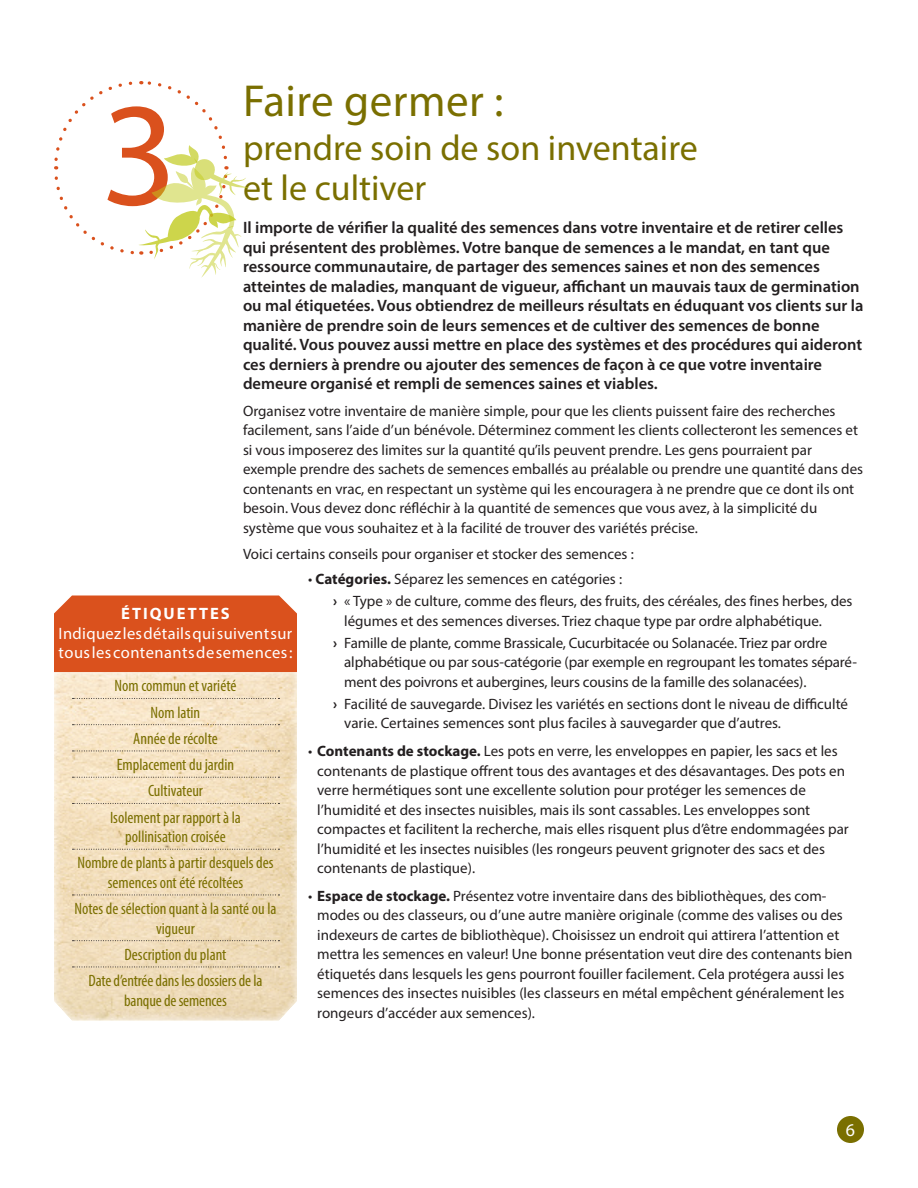
<style>
.page{position:relative;width:918px;height:1188px;background:#fff}
.page>*{position:absolute;margin:0;border:0;box-sizing:border-box;transform-origin:0 0}
.t1{font:148.5px "Myriad Pro";color:#da511d}
.t2{font:45px "Myriad Pro";letter-spacing:.01em;color:#7a6f00}
.t3{font:36px/40.5px "Myriad Pro";color:#7a6f00}
.t4{font:18px "Myriad Pro";color:#fff}
.t5{font:600 16.5px/19.5px "Myriad Pro";color:#231f20}
.t6{font:condensed 16.5px/19.5px "Myriad Pro";color:#7a6f00;text-align:center}
.t7{font:16.5px/19.5px "Myriad Pro";letter-spacing:.02em;color:#fff;text-align:center}
.t8{font:15px/19.5px "Myriad Pro";color:#231f20}
.s1{font-weight:700}
</style>
<div class="page">
<div style="left:837px;top:1116px;width:27px;height:27px;background:#7a6f00;border-radius:50%"></div>
<div style="left:54px;top:596px;width:243px;height:75px;background:#da511d"></div>
<svg style="left:54px;top:671px;width:243px;height:350px;background:#f1debe"></svg>
<svg style="left:54px;top:81px;width:197px;height:197px"></svg>
<svg style="left:73px;top:698px;width:206px;height:1px"></svg>
<svg style="left:73px;top:724px;width:206px;height:1px"></svg>
<svg style="left:73px;top:751px;width:206px;height:1px"></svg>
<svg style="left:73px;top:777px;width:206px;height:1px"></svg>
<svg style="left:73px;top:803px;width:206px;height:1px"></svg>
<svg style="left:73px;top:849px;width:206px;height:1px"></svg>
<svg style="left:73px;top:895px;width:206px;height:1px"></svg>
<svg style="left:73px;top:940px;width:206px;height:1px"></svg>
<svg style="left:73px;top:967px;width:206px;height:1px"></svg>
<p class="t2" style="left:243px;top:73px;width:262px">Faire germer :</p>
<p class="t3" style="left:243px;top:127px;width:456px">prendre soin de son inventaire et le cultiver</p>
<p class="t5" style="left:243px;top:218px;width:622px">Il importe de vérifier la qualité des semences dans votre inventaire et de retirer celles qui présentent des problèmes. Votre banque de semences a le mandat, en tant que ressource communautaire, de partager des semences saines et non des semences atteintes de maladies, manquant de vigueur, affichant un mauvais taux de germination ou mal étiquetées. Vous obtiendrez de meilleurs résultats en éduquant vos clients sur la manière de prendre soin de leurs semences et de cultiver des semences de bonne qualité. Vous pouvez aussi mettre en place des systèmes et des procédures qui aideront ces derniers à prendre ou ajouter des semences de façon à ce que votre inventaire demeure organisé et rempli de semences saines et viables.</p>
<p class="t8" style="left:243px;top:401px;width:622px">Organisez votre inventaire de manière simple, pour que les clients puissent faire des recherches facilement, sans l’aide d’un bénévole. Déterminez comment les clients collecteront les semences et si vous imposerez des limites sur la quantité qu’ils peuvent prendre. Les gens pourraient par exemple prendre des sachets de semences emballés au préalable ou prendre une quantité dans des contenants en vrac, en respectant un système qui les encouragera à ne prendre que ce dont ils ont besoin. Vous devez donc réfléchir à la quantité de semences que vous avez, à la simplicité du système que vous souhaitez et à la facilité de trouver des variétés précise.</p>
<p class="t8" style="left:243px;top:544px;width:392px">Voici certains conseils pour organiser et stocker des semences :</p>
<p class="t8" style="left:308px;top:569px;width:315px">• <span class="s1">Catégories.</span> Séparez les semences en catégories :</p>
<p class="t8" style="left:344px;top:591px;width:510px;text-indent:-11px"><span class="s1">›</span> « Type » de culture, comme des fleurs, des fruits, des céréales, des fines herbes, des légumes et des semences diverses. Triez chaque type par ordre alphabétique.</p>
<p class="t8" style="left:344px;top:633px;width:514px;text-indent:-11px"><span class="s1">›</span> Famille de plante, comme Brassicale, Cucurbitacée ou Solanacée. Triez par ordre alphabétique ou par sous-catégorie (par exemple en regroupant les tomates séparé&shy;ment des poivrons et aubergines, leurs cousins de la famille des solanacées).</p>
<p class="t8" style="left:344px;top:694px;width:505px;text-indent:-11px"><span class="s1">›</span> Facilité de sauvegarde. Divisez les variétés en sections dont le niveau de difficulté varie. Certaines semences sont plus faciles à sauvegarder que d’autres.</p>
<p class="t8" style="left:317px;top:741px;width:533px;text-indent:-9px">• <span class="s1">Contenants de stockage.</span> Les pots en verre, les enveloppes en papier, les sacs et les contenants de plastique offrent tous des avantages et des désavantages. Des pots en verre hermétiques sont une excellente solution pour protéger les semences de l’humidité et des insectes nuisibles, mais ils sont cassables. Les enveloppes sont compactes et facilitent la recherche, mais elles risquent plus d’être endommagées par l’humidité et les insectes nuisibles (les rongeurs peuvent grignoter des sacs et des contenants de plastique).</p>
<p class="t8" style="left:317px;top:886px;width:537px;text-indent:-9px">• <span class="s1">Espace de stockage.</span> Présentez votre inventaire dans des bibliothèques, des com&shy;modes ou des classeurs, ou d’une autre manière originale (comme des valises ou des indexeurs de cartes de bibliothèque). Choisissez un endroit qui attirera l’attention et mettra les semences en valeur! Une bonne présentation veut dire des contenants bien étiquetés dans lesquels les gens pourront fouiller facilement. Cela protégera aussi les semences des insectes nuisibles (les classeurs en métal empêchent généralement les rongeurs d’accéder aux semences).</p>
<p class="t1" style="left:101px;top:63px;width:78px">3</p>
<p class="t7" style="left:59px;top:604px;width:235px"><span class="s1">ÉTIQUETTES<br></span>Indiquez les détails qui suivent sur tous les contenants de semences :</p>
<p class="t6" style="left:115px;top:676px;width:123px">Nom commun et variété</p>
<p class="t6" style="left:151px;top:702px;width:51px">Nom latin</p>
<p class="t6" style="left:133px;top:728px;width:86px">Année de récolte</p>
<p class="t6" style="left:117px;top:755px;width:119px">Emplacement du jardin</p>
<p class="t6" style="left:148px;top:781px;width:56px">Cultivateur</p>
<p class="t6" style="left:110px;top:807px;width:132px">Isolement par rapport à la pollinisation croisée</p>
<p class="t6" style="left:77px;top:853px;width:198px">Nombre de plants à partir desquels des semences ont été récoltées</p>
<p class="t6" style="left:74px;top:899px;width:204px">Notes de sélection quant à la santé ou la vigueur</p>
<p class="t6" style="left:124px;top:944px;width:104px">Description du plant</p>
<p class="t6" style="left:89px;top:971px;width:175px">Date d’entrée dans les dossiers de la banque de semences</p>
<p class="t4" style="left:846px;top:1119px;width:11px">6</p>
</div>
